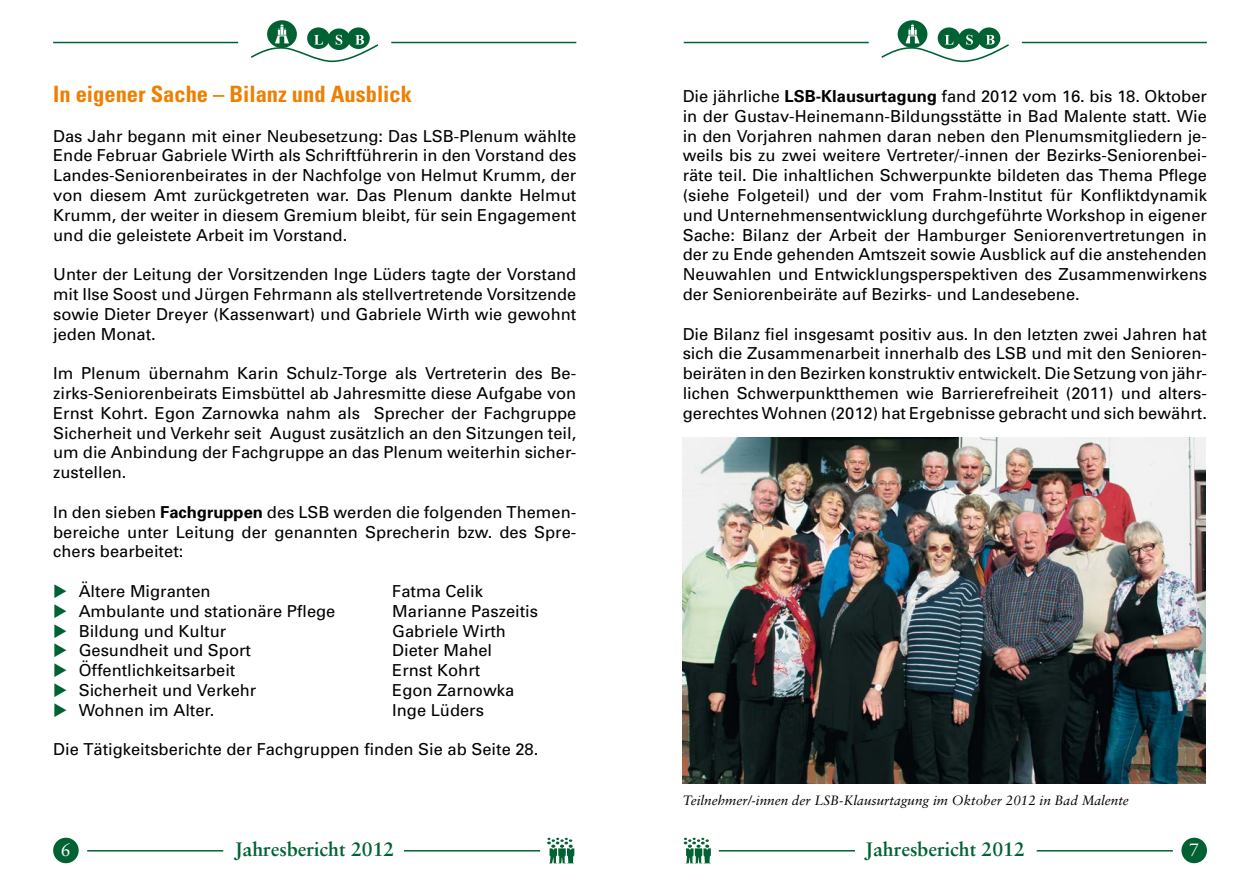
<style>
.page{position:relative;width:1259px;height:893px;background:#fff}
.page>*{position:absolute;margin:0;border:0;box-sizing:border-box;transform-origin:0 0}
.t1{font:700 condensed 22.5px "Univers";color:#ee7f00}
.t2{font:700 19.5px "Sabon";color:#006233}
.t3{font:18px "Sabon";color:#fff}
.t4{font:16.5px/19.8px "Univers";color:#000;text-align:justify}
.t5{font:italic 13.5px "Sabon";color:#000}
.s1{font-weight:700}
.s2{color:#006233}
</style>
<div class="page">
<hr style="left:87px;top:850px;width:136px;height:1px;background:#006233">
<hr style="left:404px;top:850px;width:136px;height:1px;background:#006233">
<div style="left:53px;top:838px;width:26px;height:25px;background:#006233;border-radius:50%"></div>
<svg style="left:547px;top:838px;width:27px;height:25px"></svg>
<svg style="left:897px;top:20px;width:30px;height:28px"></svg>
<svg style="left:881px;top:24px;width:128px;height:38px"></svg>
<hr style="left:684px;top:42px;width:184px;height:1px;background:#006233">
<hr style="left:1022px;top:42px;width:184px;height:1px;background:#006233">
<hr style="left:719px;top:850px;width:136px;height:1px;background:#006233">
<hr style="left:1036px;top:850px;width:136px;height:1px;background:#006233">
<div style="left:1181px;top:838px;width:26px;height:25px;background:#006233;border-radius:50%"></div>
<svg style="left:684px;top:838px;width:27px;height:25px"></svg>
<svg style="left:267px;top:20px;width:30px;height:28px"></svg>
<svg style="left:251px;top:24px;width:127px;height:38px"></svg>
<hr style="left:53px;top:42px;width:185px;height:1px;background:#006233">
<hr style="left:391px;top:42px;width:185px;height:1px;background:#006233">
<img style="left:682px;top:437px;width:523px;height:346px">
<h1 class="t1" style="left:53px;top:80px;width:360px">In eigener Sache – Bilanz und Ausblick</h1>
<p class="t4" style="left:53px;top:125px;width:525px">Das Jahr begann mit einer Neubesetzung: Das LSB-Plenum wählte Ende Februar Gabriele Wirth als Schriftführerin in den Vorstand des Landes-Seniorenbeirates in der Nachfolge von Helmut Krumm, der von diesem Amt zurückgetreten war. Das Plenum dankte Helmut Krumm, der weiter in diesem Gremium bleibt, für sein Engagement und die geleistete Arbeit im Vorstand.</p>
<p class="t4" style="left:53px;top:264px;width:525px">Unter der Leitung der Vorsitzenden Inge Lüders tagte der Vorstand mit Ilse Soost und Jürgen Fehrmann als stellvertretende Vorsitzende sowie Dieter Dreyer (Kassenwart) und Gabriele Wirth wie gewohnt jeden Monat.</p>
<p class="t4" style="left:53px;top:363px;width:525px">Im Plenum übernahm Karin Schulz-Torge als Vertreterin des Be&shy;zirks-Seniorenbeirats Eimsbüttel ab Jahresmitte diese Aufgabe von Ernst Kohrt. Egon Zarnowka nahm als Sprecher der Fachgruppe Sicherheit und Verkehr seit August zusätzlich an den Sitzungen teil, um die Anbindung der Fachgruppe an das Plenum weiterhin sicher&shy;zustellen.</p>
<p class="t4" style="left:53px;top:502px;width:525px">In den sieben <span class="s1">Fachgruppen</span> des LSB werden die folgenden Themen&shy;bereiche unter Leitung der genannten Sprecherin bzw. des Spre&shy;chers bearbeitet:</p>
<p class="t4" style="left:53px;top:581px;width:159px"><span class="s2">◆</span> Ältere Migranten</p>
<p class="t4" style="left:392px;top:581px;width:92px">Fatma Celik</p>
<p class="t4" style="left:53px;top:601px;width:284px"><span class="s2">◆</span> Ambulante und stationäre Pflege</p>
<p class="t4" style="left:392px;top:601px;width:147px">Marianne Paszeitis</p>
<p class="t4" style="left:53px;top:620px;width:175px"><span class="s2">◆</span> Bildung und Kultur</p>
<p class="t4" style="left:392px;top:620px;width:115px">Gabriele Wirth</p>
<p class="t4" style="left:53px;top:640px;width:199px"><span class="s2">◆</span> Gesundheit und Sport</p>
<p class="t4" style="left:392px;top:640px;width:101px">Dieter Mahel</p>
<p class="t4" style="left:53px;top:660px;width:184px"><span class="s2">◆</span> Öffentlichkeitsarbeit</p>
<p class="t4" style="left:392px;top:660px;width:89px">Ernst Kohrt</p>
<p class="t4" style="left:53px;top:680px;width:205px"><span class="s2">◆</span> Sicherheit und Verkehr</p>
<p class="t4" style="left:392px;top:680px;width:123px">Egon Zarnowka</p>
<p class="t4" style="left:53px;top:700px;width:163px"><span class="s2">◆</span> Wohnen im Alter.</p>
<p class="t4" style="left:392px;top:700px;width:93px">Inge Lüders</p>
<p class="t4" style="left:53px;top:739px;width:487px">Die Tätigkeitsberichte der Fachgruppen finden Sie ab Seite 28.</p>
<p class="t4" style="left:682px;top:86px;width:526px">Die jährliche <span class="s1">LSB-Klausurtagung</span> fand 2012 vom 16. bis 18. Oktober in der Gustav-Heinemann-Bildungsstätte in Bad Malente statt. Wie in den Vorjahren nahmen daran neben den Plenumsmitgliedern je&shy;weils bis zu zwei weitere Vertreter/-innen der Bezirks-Seniorenbei&shy;räte teil. Die inhaltlichen Schwerpunkte bildeten das Thema Pflege (siehe Folgeteil) und der vom Frahm-Institut für Konfliktdynamik und Unternehmensentwicklung durchgeführte Workshop in eigener Sache: Bilanz der Arbeit der Hamburger Seniorenvertretungen in der zu Ende gehenden Amtszeit sowie Ausblick auf die anstehenden Neuwahlen und Entwicklungsperspektiven des Zusammenwirkens der Seniorenbeiräte auf Bezirks- und Landesebene.</p>
<p class="t4" style="left:682px;top:323px;width:526px">Die Bilanz fiel insgesamt positiv aus. In den letzten zwei Jahren hat sich die Zusammenarbeit innerhalb des LSB und mit den Senioren&shy;beiräten in den Bezirken konstruktiv entwickelt. Die Setzung von jähr&shy;lichen Schwerpunktthemen wie Barrierefreiheit (2011) und alters&shy;gerechtes Wohnen (2012) hat Ergebnisse gebracht und sich bewährt.</p>
<p class="t5" style="left:682px;top:792px;width:448px">Teilnehmer/-innen der LSB-Klausurtagung im Oktober 2012 in Bad Malente</p>
<p class="t3" style="left:61px;top:839px;width:12px">6</p>
<p class="t2" style="left:235px;top:837px;width:161px">Jahresbericht 2012</p>
<p class="t2" style="left:865px;top:837px;width:161px">Jahresbericht 2012</p>
<p class="t3" style="left:1189px;top:839px;width:12px">7</p>
</div>
